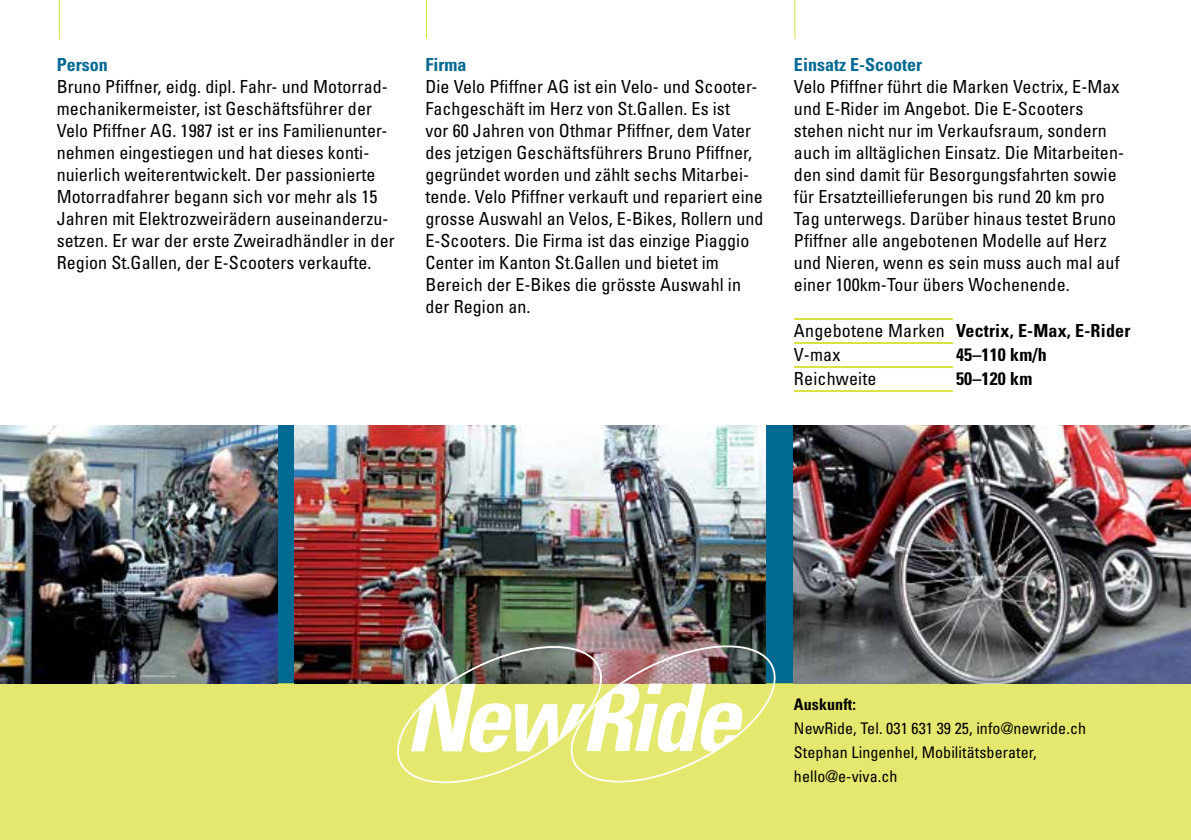
<style>
.page{position:relative;width:1191px;height:840px;background:#fff}
.page>*{position:absolute;margin:0;border:0;box-sizing:border-box;transform-origin:0 0}
.t1{font:condensed 18px/22px "Univers";letter-spacing:.005em;color:#000}
.t2{font:700 condensed 18px "Univers";color:#006991}
.t3{font:700 condensed 18px "Univers";letter-spacing:.01em;color:#000}
.t4{font:condensed 16px/24px "Univers";letter-spacing:.005em;color:#000}
.t5{font:700 condensed 16px "Univers";letter-spacing:.005em;color:#000}
.s1{font-weight:700}
</style>
<div class="page">
<div style="left:0;top:425px;width:1191px;height:258px;background:#006991"></div>
<div style="left:0;top:683px;width:1191px;height:156px;background:#e4e86e"></div>
<img style="left:295px;top:425px;width:470px;height:258px">
<img style="left:794px;top:425px;width:397px;height:258px">
<img style="left:0;top:425px;width:278px;height:258px">
<hr style="left:794px;top:318px;width:158px;height:2px;background:#dbe13e">
<hr style="left:794px;top:342px;width:158px;height:2px;background:#dbe13e">
<hr style="left:794px;top:366px;width:158px;height:2px;background:#dbe13e">
<hr style="left:794px;top:390px;width:158px;height:2px;background:#dbe13e">
<img style="left:384px;top:638px;width:404px;height:146px">
<hr style="left:59px;top:0;width:1px;height:39px;background:#dbe13e">
<hr style="left:426px;top:0;width:1px;height:39px;background:#dbe13e">
<hr style="left:794px;top:0;width:1px;height:39px;background:#dbe13e">
<p class="t2" style="left:57px;top:53px;width:52px">Person</p>
<p class="t1" style="left:57px;top:75px;width:339px">Bruno Pfiffner, eidg. dipl. Fahr- und Motorrad&shy;mechanikermeister, ist Geschäftsführer der Velo Pfiffner AG. 1987 ist er ins Familienunter&shy;nehmen eingestiegen und hat dieses konti&shy;nuierlich weiterentwickelt. Der passionierte Motorradfahrer begann sich vor mehr als 15<br>Jahren mit Elektrozweirädern auseinanderzu&shy;setzen. Er war der erste Zweiradhändler in der Region St.Gallen, der E-Scooters verkaufte.</p>
<p class="t2" style="left:425px;top:53px;width:42px">Firma</p>
<p class="t1" style="left:425px;top:75px;width:340px">Die Velo Pfiffner AG ist ein Velo- und Scooter-Fachgeschäft im Herz von St.Gallen. Es ist<br>vor 60 Jahren von Othmar Pfiffner, dem Vater des jetzigen Geschäftsführers Bruno Pfiffner, gegründet worden und zählt sechs Mitarbei&shy;tende. Velo Pfiffner verkauft und repariert eine grosse Auswahl an Velos, E-Bikes, Rollern und E-Scooters. Die Firma ist das einzige Piaggio Center im Kanton St.Gallen und bietet im Bereich der E-Bikes die grösste Auswahl in der Region an.</p>
<p class="t2" style="left:794px;top:53px;width:129px">Einsatz E-Scooter</p>
<p class="t1" style="left:794px;top:75px;width:331px">Velo Pfiffner führt die Marken Vectrix, E-Max und E-Rider im Angebot. Die E-Scooters stehen nicht nur im Verkaufsraum, sondern auch im alltäglichen Einsatz. Die Mitarbeiten&shy;den sind damit für Besorgungsfahrten sowie für Ersatzteillieferungen bis rund 20 km pro Tag unterwegs. Darüber hinaus testet Bruno Pfiffner alle angebotenen Modelle auf Herz und Nieren, wenn es sein muss auch mal auf einer 100km-Tour übers Wochenende.</p>
<p class="t1" style="left:794px;top:318px;width:338px;line-height:24px">Angebotene Marken <span class="s1">Vectrix, E-Max, E-Rider<br></span>V-max</p>
<p class="t3" style="left:956px;top:343px;width:92px">45–110 km/h</p>
<p class="t1" style="left:794px;top:367px;width:84px">Reichweite</p>
<p class="t3" style="left:956px;top:367px;width:78px">50–120 km</p>
<p class="t5" style="left:794px;top:694px;width:63px">Auskunft:</p>
<p class="t4" style="left:794px;top:715px;width:293px">NewRide, Tel. 031 631 39 25, info@newride.ch<br>Stephan Lingenhel, Mobilitätsberater, hello@e-viva.ch</p>
</div>
